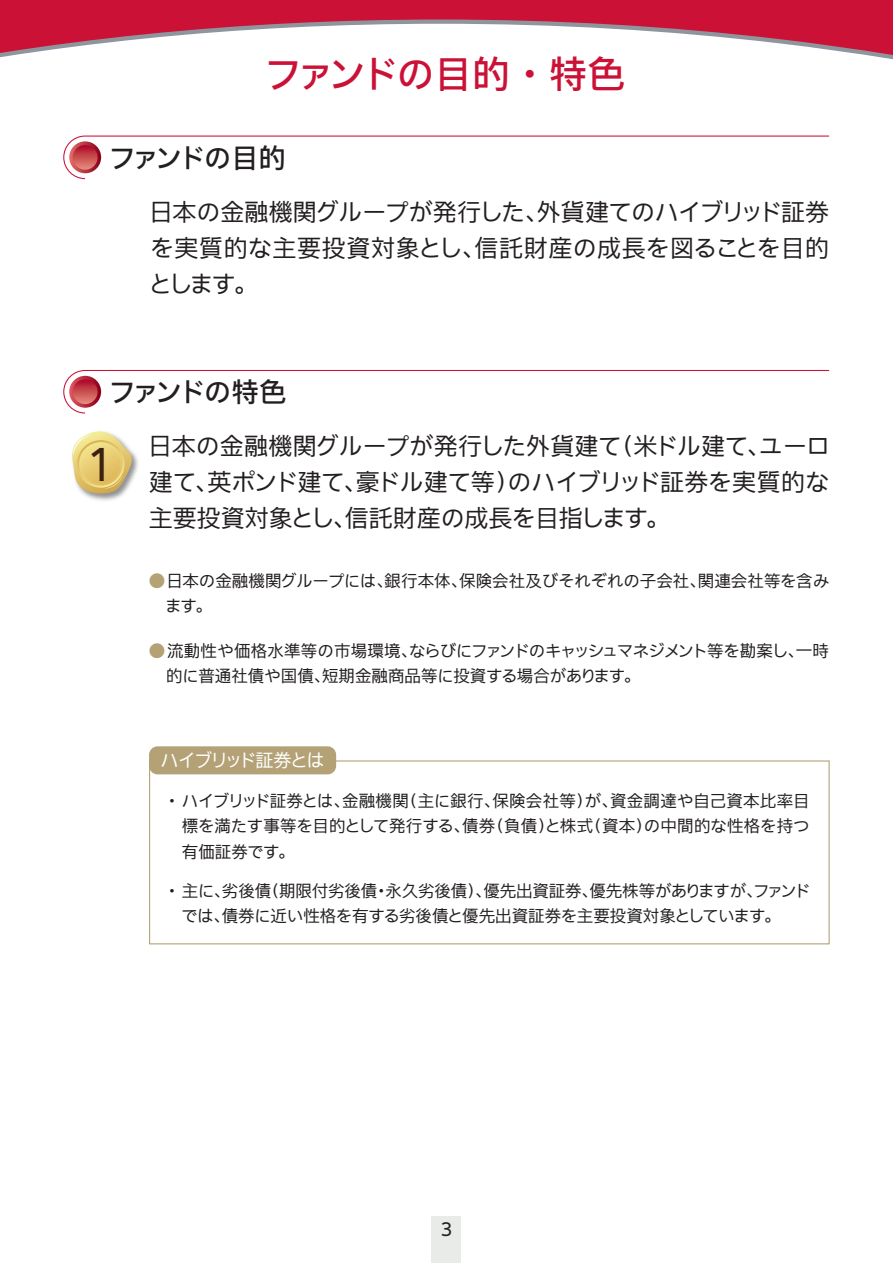
<style>
.page{position:relative;width:893px;height:1263px;background:#fff}
.page>*{position:absolute;margin:0;border:0;box-sizing:border-box;transform-origin:0 0}
.t1{font:100 43.5px "Iwa UCDA Goth Std";color:#3a2111}
.t2{font:500 37.5px "Iwa UCDA Goth Std";letter-spacing:-.055em;color:#cb1136}
.t3{font:500 27px "Iwa UCDA Goth Std";letter-spacing:-.095em;color:#231f20}
.t4{font:100 24px/36px "Iwa UCDA Goth Std";letter-spacing:-.01em;color:#231f20;text-align:justify}
.t5{font:100 18.15px "Iwa UCDA Goth Std";letter-spacing:-.11em;color:#fff}
.t6{font:100 18px "Iwa UCDA Goth Std";color:#231f20}
.t7{font:100 16.5px/24.8px "Iwa UCDA Goth Std";letter-spacing:-.01em;color:#231f20}
.s1{color:#b4a276}
</style>
<div class="page">
<div style="left:432px;top:1216px;width:29px;height:47px;background:#e9ebe8"></div>
<svg style="left:0;top:0;width:893px;height:60px;fill:#cb1136"></svg>
<svg style="left:63px;top:135px;width:767px;height:45px"></svg>
<svg style="left:69px;top:141px;width:32px;height:32px"></svg>
<svg style="left:73px;top:145px;width:25px;height:25px"></svg>
<svg style="left:63px;top:370px;width:767px;height:44px"></svg>
<svg style="left:69px;top:376px;width:32px;height:32px"></svg>
<svg style="left:73px;top:379px;width:25px;height:25px"></svg>
<img style="left:88px;top:452px;width:50px;height:49px">
<svg style="left:72px;top:431px;width:61px;height:66px"></svg>
<div style="left:149px;top:760px;width:681px;height:184px;border:1px solid #b4a276"></div>
<div style="left:149px;top:746px;width:187px;height:28px;background:#b4a276;border-radius:9px"></div>
<h2 class="t2" style="left:264px;top:46px;width:362px">ファンドの目的・特色</h2>
<h3 class="t3" style="left:109px;top:138px;width:178px">ファンドの目的</h3>
<h3 class="t4" style="left:148px;top:192px;width:682px">日本の金融機関グループが発行した、外貨建てのハイブリッド証券を実質的な主要投資対象とし、信託財産の成長を図ることを目的とします。</h3>
<h3 class="t3" style="left:109px;top:372px;width:179px">ファンドの特色</h3>
<h1 class="t1" style="left:85px;top:433px;width:31px">1</h1>
<h3 class="t4" style="left:148px;top:427px;width:684px">日本の金融機関グループが発行した外貨建て（米ドル建て、ユーロ建て、英ポンド建て、豪ドル建て等）のハイブリッド証券を実質的な主要投資対象とし、信託財産の成長を目指します。</h3>
<p class="t7" style="left:165px;top:567px;width:666px;text-indent:-16px"><span class="s1">●</span>日本の金融機関グループには、銀行本体、保険会社及びそれぞれの子会社、関連会社等を含みます。</p>
<p class="t7" style="left:166px;top:638px;width:664px;text-indent:-17px"><span class="s1">●</span>流動性や価格水準等の市場環境、ならびにファンドのキャッシュマネジメント等を勘案し、一時的に普通社債や国債、短期金融商品等に投資する場合があります。</p>
<p class="t5" style="left:160px;top:747px;width:166px">ハイブリッド証券とは</p>
<p class="t7" style="left:182px;top:786px;width:629px;line-height:25.7px;text-align:justify;text-indent:-18px">・ハイブリッド証券とは、金融機関（主に銀行、保険会社等）が、資金調達や自己資本比率目標を満たす事等を目的として発行する、債券（負債）と株式（資本）の中間的な性格を持つ有価証券です。</p>
<p class="t7" style="left:181px;top:876px;width:631px;line-height:25.5px;text-indent:-17px">・主に、劣後債（期限付劣後債・永久劣後債）、優先出資証券、優先株等がありますが、ファンドでは、債券に近い性格を有する劣後債と優先出資証券を主要投資対象としています。</p>
<p class="t6" style="left:440px;top:1216px;width:14px">3</p>
</div>
